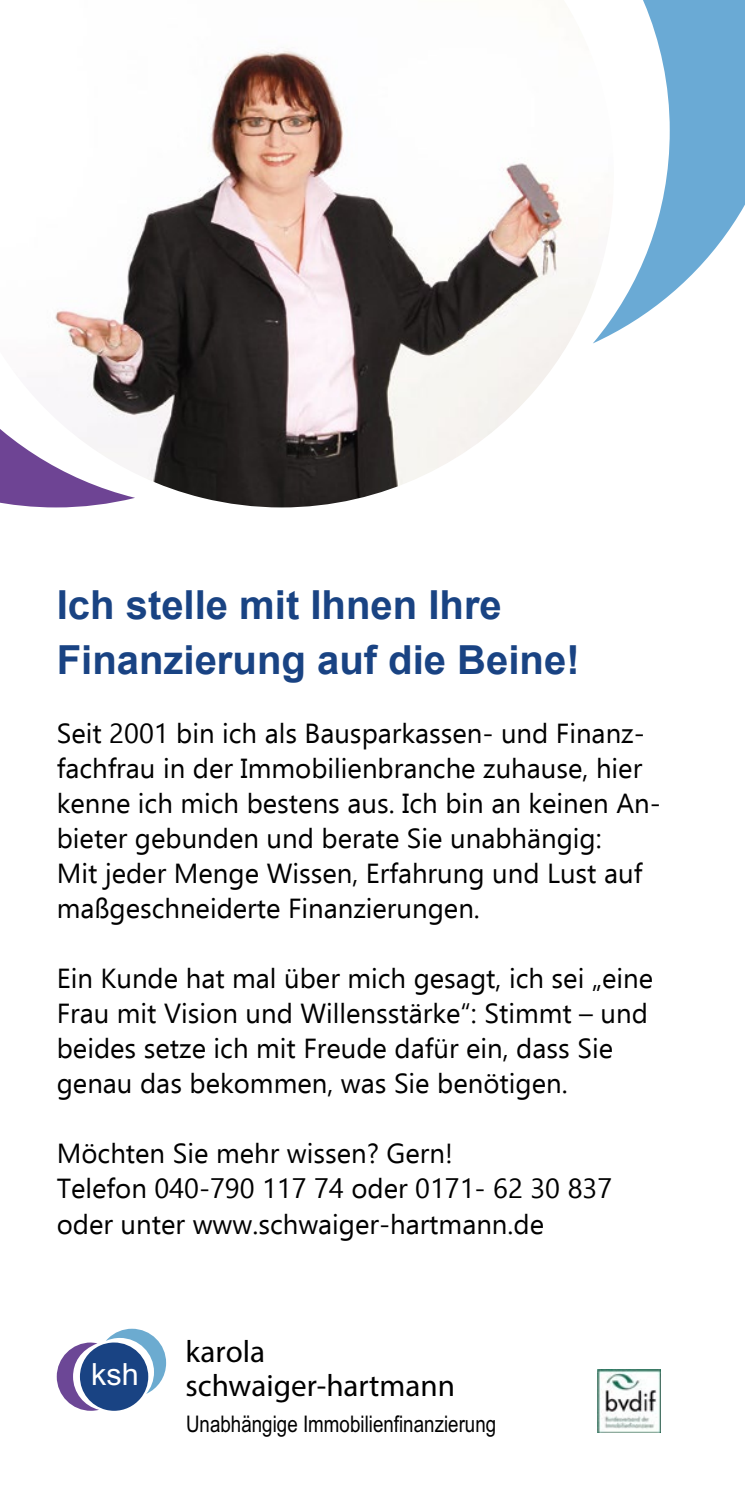
<style>
.page{position:relative;width:745px;height:1489px;background:#fff}
.page>*{position:absolute;margin:0;border:0;box-sizing:border-box;transform-origin:0 0}
.t1{font:700 46.75px "Cordia New";color:#fff}
.t2{font:700 40px/55px "Arial";color:#194383}
.t3{font:31px/34.2px "Myriad Pro";color:#000}
.t4{font:27.5px/35px "Ebrima";color:#000}
.t5{font:23px "Arial Narrow";color:#000}
</style>
<div class="page">
<svg style="left:57px;top:1328px;width:109px;height:82px"></svg>
<img style="left:597px;top:1369px;width:63px;height:62px">
<svg style="left:613px;top:0;width:131px;height:334px;fill:#6aaad5"></svg>
<img style="left:0;top:50px;width:613px;height:457px">
<h2 class="t2" style="left:57px;top:577px;width:524px">Ich stelle mit Ihnen Ihre<br>Finanzierung auf die Beine!</h2>
<p class="t4" style="left:57px;top:714px;width:605px">Seit 2001 bin ich als Bausparkassen- und Finanz&shy;fachfrau in der Immobilienbranche zuhause, hier kenne ich mich bestens aus. Ich bin an keinen An&shy;bieter gebunden und berate Sie unabhängig:<br>Mit jeder Menge Wissen, Erfahrung und Lust auf maßgeschneiderte Finanzierungen.</p>
<p class="t4" style="left:57px;top:959px;width:597px">Ein Kunde hat mal über mich gesagt, ich sei „eine Frau mit Vision und Willensstärke“: Stimmt – und beides setze ich mit Freude dafür ein, dass Sie genau das bekommen, was Sie benötigen.</p>
<p class="t4" style="left:57px;top:1134px;width:556px">Möchten Sie mehr wissen? Gern!<br>Telefon 040-790 117 74 oder 0171- 62 30 837 oder unter www.schwaiger-hartmann.de</p>
<h1 class="t1" style="left:91px;top:1346px;width:49px">ksh</h1>
<p class="t3" style="left:185px;top:1333px;width:271px">karola schwaiger-hartmann</p>
<p class="t5" style="left:186px;top:1406px;width:311px">Unabhängige Immobilienfinanzierung</p>
</div>
